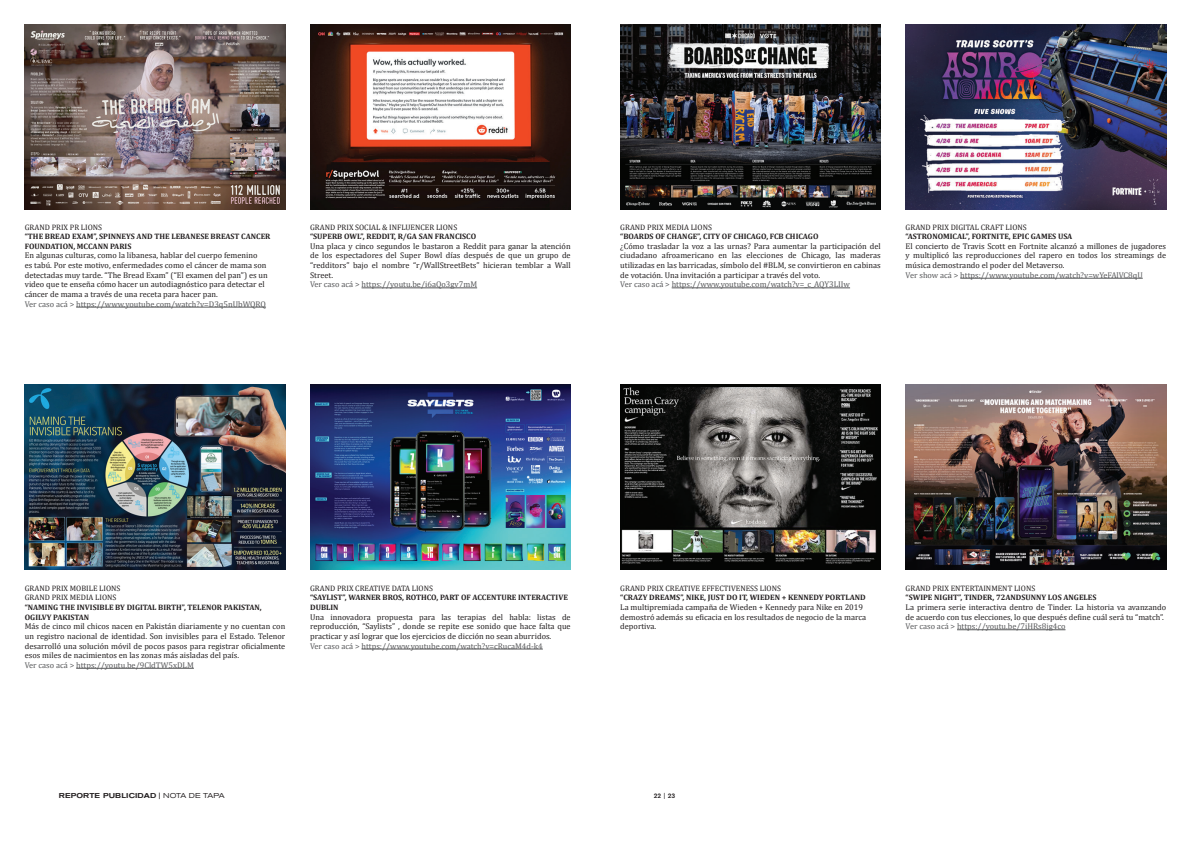
<style>
.page{position:relative;width:1191px;height:844px;background:#fff}
.page>*{position:absolute;margin:0;border:0;box-sizing:border-box;transform-origin:0 0}
.t1{font:8.31px/9.6px "Cambria";color:#231f20;text-align:justify}
.t2{font:8.31px "Cambria";color:#57585a}
.t3{font:700 7.88px/9.6px "Cambria";color:#231f20}
.t4{font:7.88px/9.6px "Cambria";color:#231f20}
.t5{font:500 expanded 7px "Akzidenz Grotesk BQ";letter-spacing:.02em;color:#231f20}
.t6{font:500 6.56px "Akzidenz Grotesk BQ";color:#231f20}
.s1{font-weight:400}
</style>
<div class="page">
<img style="left:620px;top:25px;width:261px;height:184px">
<img style="left:620px;top:384px;width:261px;height:185px">
<img style="left:905px;top:25px;width:261px;height:184px">
<img style="left:905px;top:384px;width:261px;height:185px">
<hr style="left:671px;top:287px;width:179px;height:1px;background:#57585a">
<hr style="left:960px;top:278px;width:182px;height:1px;background:#57585a">
<hr style="left:957px;top:629px;width:108px;height:1px;background:#57585a">
<img style="left:25px;top:25px;width:260px;height:184px">
<img style="left:25px;top:384px;width:260px;height:185px">
<img style="left:310px;top:25px;width:260px;height:184px">
<img style="left:310px;top:384px;width:260px;height:185px">
<hr style="left:76px;top:307px;width:190px;height:1px;background:#57585a">
<hr style="left:76px;top:668px;width:118px;height:1px;background:#57585a">
<hr style="left:361px;top:287px;width:116px;height:1px;background:#57585a">
<hr style="left:361px;top:648px;width:182px;height:1px;background:#57585a">
<p class="t4" style="left:25px;top:222px;width:79px">GRAND PRIX PR LIONS</p>
<p class="t3" style="left:25px;top:231px;width:247px">“THE BREAD EXAM”, SPINNEYS AND THE LEBANESE BREAST CANCER<br>FOUNDATION, MCCANN PARIS</p>
<p class="t1" style="left:25px;top:251px;width:244px;text-align:left">En algunas culturas, como la libanesa, hablar del cuerpo femenino<br>es tabú. Por este motivo, enfermedades como el cáncer de mama son detectadas muy tarde. “The Bread Exam” (“El examen del pan”) es un video que te enseña cómo hacer un autodiagnóstico para detectar el cáncer de mama a través de una receta para hacer pan.</p>
<p class="t2" style="left:25px;top:299px;width:243px">Ver caso acá &gt; https://www.youtube.com/watch?v=D3q5nUbWQRQ</p>
<p class="t4" style="left:310px;top:222px;width:149px">GRAND PRIX SOCIAL &amp; INFLUENCER LIONS</p>
<p class="t3" style="left:310px;top:231px;width:167px">“SUPERB OWL”, REDDIT, R/GA SAN FRANCISCO</p>
<p class="t1" style="left:310px;top:241px;width:262px">Una placa y cinco segundos le bastaron a Reddit para ganar la atención de los espectadores del Super Bowl días después de que un grupo de “redditors” bajo el nombre “r/WallStreetBets” hicieran temblar a Wall Street.</p>
<p class="t2" style="left:310px;top:279px;width:168px">Ver caso acá &gt; https://youtu.be/i6aQo3gv7mM</p>
<p class="t4" style="left:620px;top:222px;width:93px">GRAND PRIX MEDIA LIONS</p>
<p class="t3" style="left:620px;top:231px;width:200px">“BOARDS OF CHANGE”, CITY OF CHICAGO, FCB CHICAGO</p>
<p class="t1" style="left:620px;top:241px;width:262px">¿Cómo trasladar la voz a las urnas? Para aumentar la participación del ciudadano afroamericano en las elecciones de Chicago, las maderas utilizadas en las barricadas, símbolo del #BLM, se convirtieron en cabinas de votación. Una invitación a participar a través del voto.</p>
<p class="t2" style="left:620px;top:279px;width:231px">Ver caso acá &gt; https://www.youtube.com/watch?v=_c_AQY3LIIw</p>
<p class="t4" style="left:905px;top:222px;width:123px">GRAND PRIX DIGITAL CRAFT LIONS</p>
<p class="t3" style="left:905px;top:231px;width:168px">“ASTRONOMICAL”, FORTNITE, EPIC GAMES USA</p>
<p class="t1" style="left:905px;top:241px;width:262px">El concierto de Travis Scott en Fortnite alcanzó a millones de jugadores y multiplicó las reproducciones del rapero en todos los streamings de música demostrando el poder del Metaverso.</p>
<p class="t2" style="left:905px;top:270px;width:239px">Ver show acá &gt; https://www.youtube.com/watch?v=wYeFAlVC8qU</p>
<p class="t4" style="left:25px;top:583px;width:97px">GRAND PRIX MOBILE LIONS<br>GRAND PRIX MEDIA LIONS</p>
<p class="t3" style="left:25px;top:602px;width:238px">“NAMING THE INVISIBLE BY DIGITAL BIRTH”, TELENOR PAKISTAN,<br>OGILVY PAKISTAN</p>
<p class="t1" style="left:25px;top:621px;width:262px">Más de cinco mil chicos nacen en Pakistán diariamente y no cuentan con un registro nacional de identidad. Son invisibles para el Estado. Telenor desarrolló una solución móvil de pocos pasos para registrar oficialmente esos miles de nacimientos en las zonas más aisladas del país.</p>
<p class="t2" style="left:25px;top:660px;width:171px">Ver caso acá &gt; https://youtu.be/9CldTW5xDLM</p>
<p class="t4" style="left:310px;top:583px;width:124px">GRAND PRIX CREATIVE DATA LIONS</p>
<p class="t3" style="left:310px;top:592px;width:259px">“SAYLIST”, WARNER BROS, ROTHCO, PART OF ACCENTURE INTERACTIVE<br>DUBLIN</p>
<p class="t1" style="left:310px;top:611px;width:262px">Una innovadora propuesta para las terapias del habla: listas de reproducción, “Saylists” , donde se repite ese sonido que hace falta que practicar y así lograr que los ejercicios de dicción no sean aburridos.</p>
<p class="t2" style="left:310px;top:640px;width:234px">Ver caso acá &gt; https://www.youtube.com/watch?v=cRucaM4d-k4</p>
<p class="t5" style="left:59px;top:791px;width:167px">REPORTE PUBLICIDAD <span class="s1">| NOTA DE TAPA</span></p>
<p class="t4" style="left:620px;top:583px;width:162px">GRAND PRIX CREATIVE EFFECTIVENESS LIONS</p>
<p class="t3" style="left:620px;top:592px;width:247px">“CRAZY DREAMS”, NIKE, JUST DO IT, WIEDEN + KENNEDY PORTLAND</p>
<p class="t1" style="left:620px;top:602px;width:247px;text-align:left">La multipremiada campaña de Wieden + Kennedy para Nike en 2019 demostró además su eficacia en los resultados de negocio de la marca deportiva.</p>
<p class="t4" style="left:905px;top:583px;width:131px">GRAND PRIX ENTERTAINMENT LIONS</p>
<p class="t3" style="left:905px;top:592px;width:192px">“SWIPE NIGHT”, TINDER, 72ANDSUNNY LOS ANGELES</p>
<p class="t1" style="left:905px;top:602px;width:262px">La primera serie interactiva dentro de Tinder. La historia va avanzando de acuerdo con tus elecciones, lo que después define cuál será tu “match”.</p>
<p class="t2" style="left:905px;top:621px;width:161px">Ver caso acá &gt; https://youtu.be/7iHRs8jg4co</p>
<p class="t6" style="left:654px;top:791px;width:23px">22 <span class="s1">|</span> 23</p>
</div>
